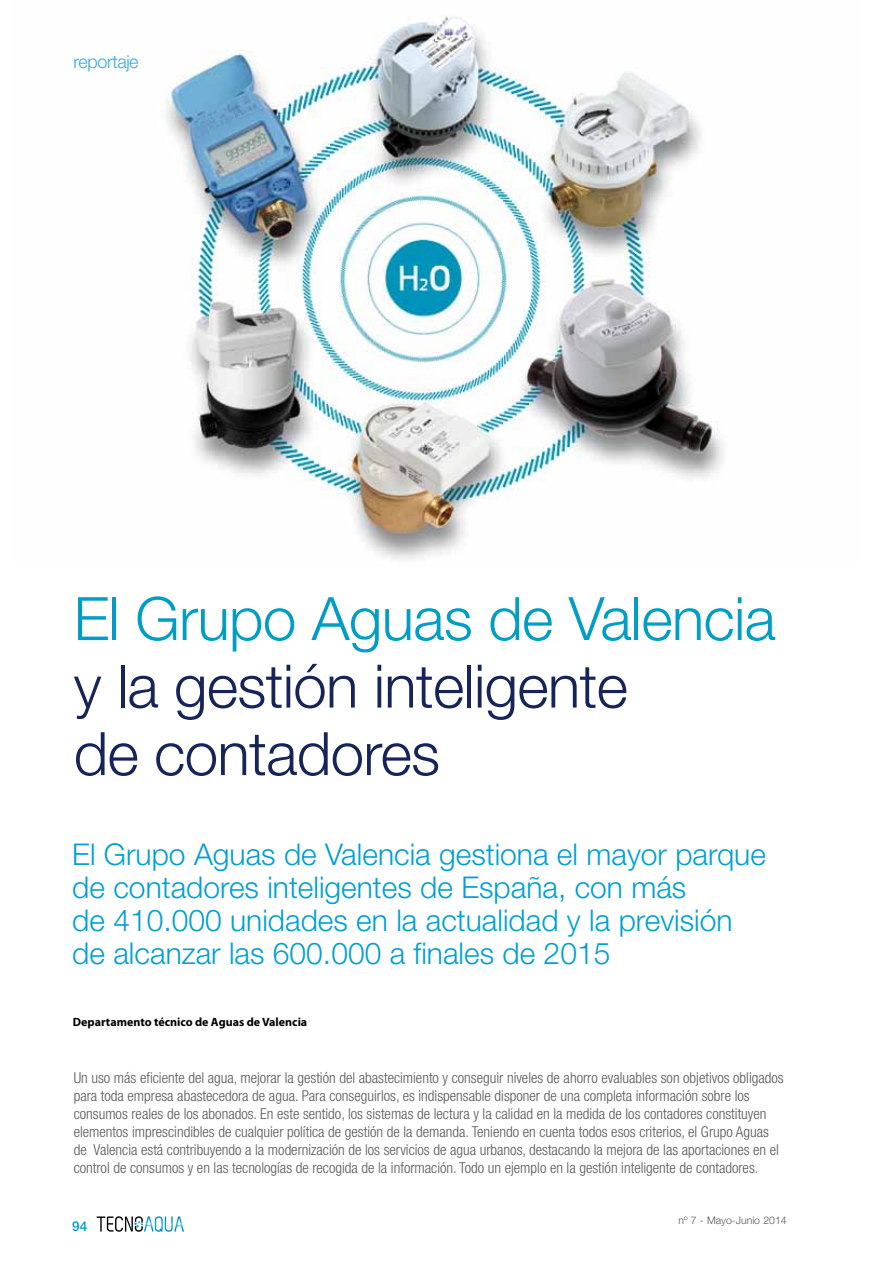
<style>
.page{position:relative;width:893px;height:1263px;background:#fff}
.page>*{position:absolute;margin:0;border:0;box-sizing:border-box;transform-origin:0 0}
.t1{font:300 60px/67.5px "Helvetica Neue LT Std";letter-spacing:-.01em;color:#162459}
.t2{font:300 60px "Helvetica Neue LT Std";letter-spacing:-.01em;color:#009ec5}
.t3{font:300 30px/33px "Helvetica Neue LT Std";color:#00a0d1}
.t4{font:300 18px "Helvetica Neue LT Std";letter-spacing:-.02em;color:#2fabdc}
.t5{font:300 condensed 15px/18px "Helvetica Neue LT Std";color:#58585a}
.t6{font:500 13.5px "Helvetica Neue LT Std";color:#0098d4}
.t7{font:700 12px "Myriad Pro";color:#000}
.t8{font:300 10.5px "Helvetica Neue LT Std";color:#58585a}
</style>
<div class="page">
<svg style="left:97px;top:1216px;width:87px;height:16px"></svg>
<img style="left:165px;top:16px;width:559px;height:544px">
<p class="t4" style="left:73px;top:51px;width:67px">reportaje</p>
<h1 class="t2" style="left:74px;top:582px;width:703px">El Grupo Aguas de Valencia</h1>
<h1 class="t1" style="left:74px;top:651px;width:556px">y la gestión inteligente de contadores</h1>
<h2 class="t3" style="left:72px;top:837px;width:695px">El Grupo Aguas de Valencia gestiona el mayor parque de contadores inteligentes de España, con más<br>de 410.000 unidades en la actualidad y la previsión de alcanzar las 600.000 a finales de 2015</h2>
<p class="t7" style="left:73px;top:1014px;width:236px">Departamento técnico de Aguas de Valencia</p>
<p class="t5" style="left:74px;top:1069px;width:711px">Un uso más eficiente del agua, mejorar la gestión del abastecimiento y conseguir niveles de ahorro evaluables son objetivos obligados para toda empresa abastecedora de agua. Para conseguirlos, es indispensable disponer de una completa información sobre los consumos reales de los abonados. En este sentido, los sistemas de lectura y la calidad en la medida de los contadores constituyen elementos imprescindibles de cualquier política de gestión de la demanda. Teniendo en cuenta todos esos criterios, el Grupo Aguas de Valencia está contribuyendo a la modernización de los servicios de agua urbanos, destacando la mejora de las aportaciones en el control de consumos y en las tecnologías de recogida de la información. Todo un ejemplo en la gestión inteligente de contadores.</p>
<p class="t6" style="left:72px;top:1218px;width:17px">94</p>
<p class="t8" style="left:678px;top:1213px;width:110px">nº 7 - Mayo-Junio 2014</p>
</div>
